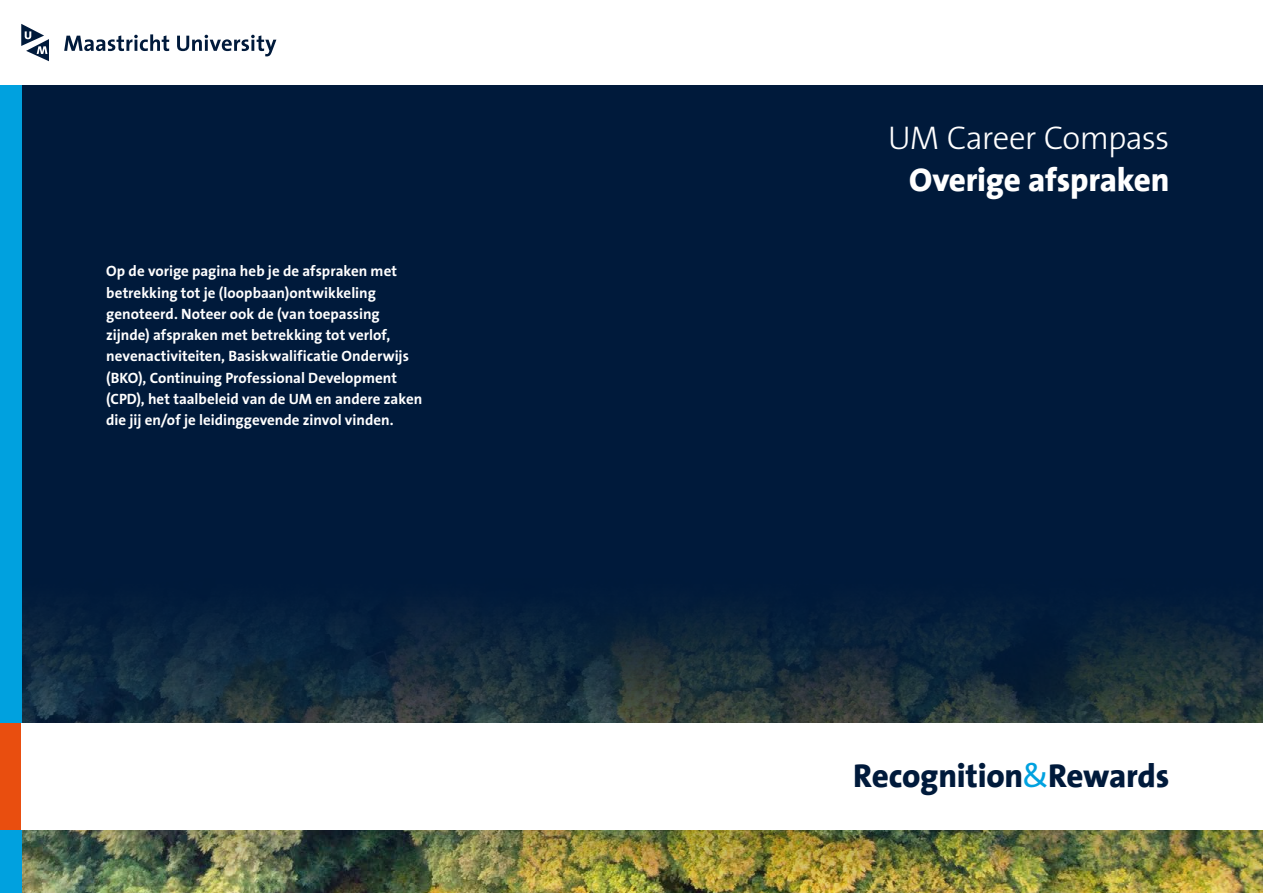
<style>
.page{position:relative;width:1263px;height:893px;background:#fff}
.page>*{position:absolute;margin:0;border:0;box-sizing:border-box;transform-origin:0 0}
.t1{font:800 33px "The Sans";letter-spacing:-.01em;color:#001a3b}
.t2{font:800 33px "The Sans";letter-spacing:-.01em;color:#fff}
.t3{font:300 33px "The Sans B3";letter-spacing:-.025em;color:#fff}
.t4{font:700 15px/21.3px "The Sans B7";color:#fff}
.s1{font-family:"The Sans B5 Plain";font-weight:400;color:#00a1df}
</style>
<div class="page">
<img style="left:21px;top:85px;width:1242px;height:808px">
<svg style="left:64px;top:34px;width:105px;height:17px"></svg>
<svg style="left:177px;top:35px;width:99px;height:21px"></svg>
<svg style="left:21px;top:24px;width:28px;height:37px"></svg>
<div style="left:0;top:85px;width:21px;height:808px;background:#00a1df"></div>
<div style="left:0;top:723px;width:21px;height:106px;background:#e94e0f"></div>
<div style="left:21px;top:723px;width:1242px;height:106px;background:#fff"></div>
<p class="t4" style="left:106px;top:261px;width:317px">Op de vorige pagina heb je de afspraken met betrekking tot je (loopbaan)ontwikkeling genoteerd. Noteer ook de (van toepassing zijnde) afspraken met betrekking tot verlof, nevenactiviteiten, Basiskwalificatie Onderwijs (BKO), Continuing Professional Development (CPD), het taalbeleid van de UM en andere zaken die jij en/of je leidinggevende zinvol vinden.</p>
<h1 class="t3" style="left:888px;top:121px;width:283px">UM Career Compass</h1>
<h1 class="t2" style="left:909px;top:152px;width:262px">Overige afspraken</h1>
<h1 class="t1" style="left:853px;top:748px;width:318px">Recognition<span class="s1">&amp;</span>Rewards</h1>
</div>
